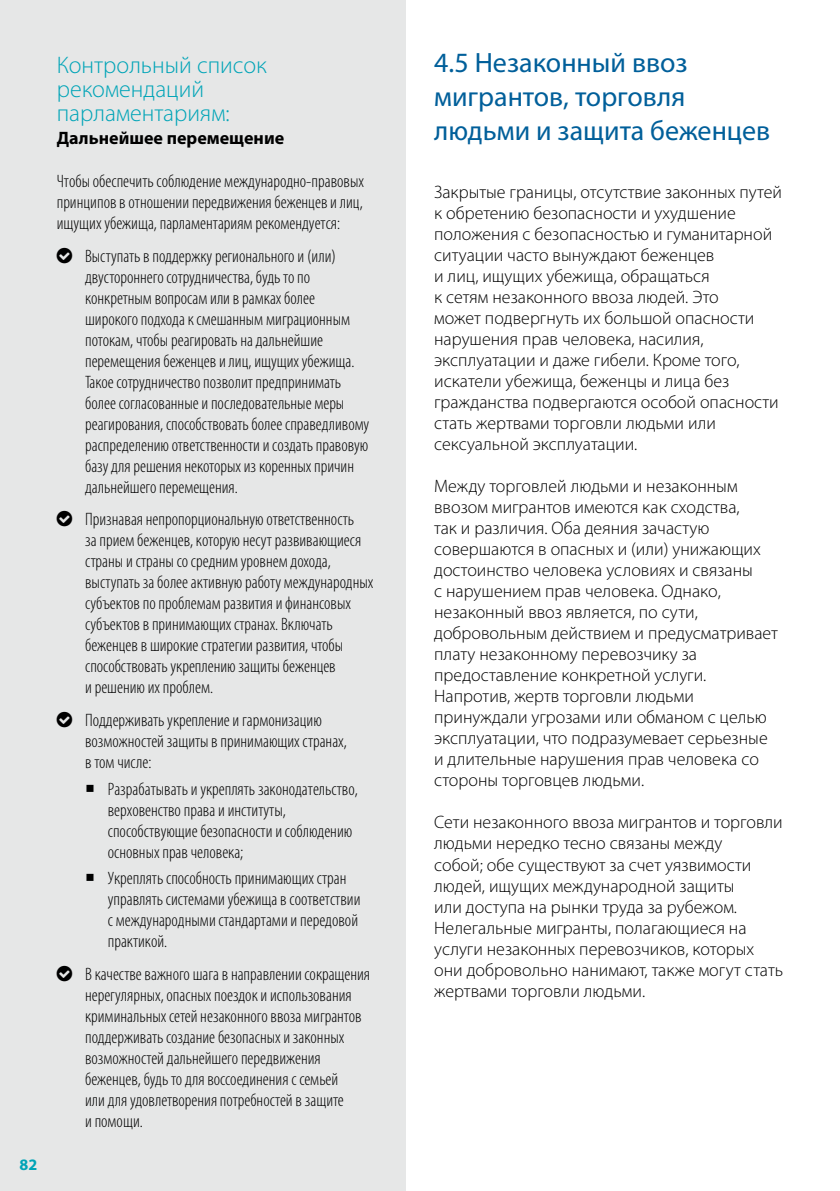
<style>
.page{position:relative;width:840px;height:1191px;background:#fff}
.page>*{position:absolute;margin:0;border:0;box-sizing:border-box;transform-origin:0 0}
.t1{font:28px/34px "Myriad Pro";color:#005f9a}
.t2{font:300 24px/24px "Myriad Pro";color:#00a4b7}
.t3{font:300 condensed 18px/21px "Myriad Pro";color:#000}
.t4{font:300 18px/21px "Myriad Pro";color:#000}
.t5{font:700 18px "Myriad Pro";color:#000}
.t6{font:700 16px "Myriad Pro";color:#00a4b7}
</style>
<div class="page">
<div style="left:0;top:0;width:405px;height:1191px;background:#e6e7e7"></div>
<p class="t6" style="left:19px;top:1154px;width:19px">82</p>
<h2 class="t2" style="left:57px;top:52px;width:212px">Контрольный список рекомендаций парламентариям:</h2>
<p class="t5" style="left:57px;top:126px;width:229px">Дальнейшее перемещение</p>
<p class="t3" style="left:57px;top:171px;width:308px;text-align:justify">Чтобы обеспечить соблюдение международно-правовых принципов в отношении передвижения беженцев и лиц, ищущих убежища, парламентариям рекомендуется:</p>
<p class="t3" style="left:85px;top:245px;width:285px;text-indent:-28px">□ Выступать в поддержку регионального и (или) двустороннего сотрудничества, будь то по конкретным вопросам или в рамках более широкого подхода к смешанным миграционным потокам, чтобы реагировать на дальнейшие перемещения беженцев и лиц, ищущих убежища.<br>Такое сотрудничество позволит предпринимать более согласованные и последовательные меры реагирования, способствовать более справедливому распределению ответственности и создать правовую базу для решения некоторых из коренных причин дальнейшего перемещения.</p>
<p class="t3" style="left:85px;top:509px;width:289px;text-indent:-28px">□ Признавая непропорциональную ответственность<br>за прием беженцев, которую несут развивающиеся страны и страны со средним уровнем дохода, выступать за более активную работу международных субъектов по проблемам развития и финансовых субъектов в принимающих странах. Включать беженцев в широкие стратегии развития, чтобы способствовать укреплению защиты беженцев<br>и решению их проблем.</p>
<p class="t3" style="left:85px;top:709px;width:263px;text-indent:-28px">□ Поддерживать укрепление и гармонизацию возможностей защиты в принимающих странах, в том числе:</p>
<p class="t3" style="left:108px;top:778px;width:251px;text-indent:-23px">○ Разрабатывать и укреплять законодательство, верховенство права и институты, способствующие безопасности и соблюдению основных прав человека;</p>
<p class="t3" style="left:108px;top:867px;width:254px;text-indent:-23px">○ Укреплять способность принимающих стран управлять системами убежища в соответствии с международными стандартами и передовой практикой.</p>
<p class="t3" style="left:85px;top:963px;width:286px;text-indent:-28px">□ В качестве важного шага в направлении сокращения нерегулярных, опасных поездок и использования криминальных сетей незаконного ввоза мигрантов поддерживать создание безопасных и законных возможностей дальнейшего передвижения беженцев, будь то для воссоединения с семьей<br>или для удовлетворения потребностей в защите<br>и помощи.</p>
<h1 class="t1" style="left:434px;top:45px;width:337px">4.5 Незаконный ввоз мигрантов, торговля людьми и защита беженцев</h1>
<p class="t4" style="left:434px;top:181px;width:349px">Закрытые границы, отсутствие законных путей к обретению безопасности и ухудшение положения с безопасностью и гуманитарной ситуации часто вынуждают беженцев<br>и лиц, ищущих убежища, обращаться<br>к сетям незаконного ввоза людей. Это<br>может подвергнуть их большой опасности нарушения прав человека, насилия, эксплуатации и даже гибели. Кроме того, искатели убежища, беженцы и лица без гражданства подвергаются особой опасности стать жертвами торговли людьми или сексуальной эксплуатации.</p>
<p class="t4" style="left:434px;top:475px;width:345px">Между торговлей людьми и незаконным ввозом мигрантов имеются как сходства,<br>так и различия. Оба деяния зачастую совершаются в опасных и (или) унижающих достоинство человека условиях и связаны<br>с нарушением прав человека. Однако, незаконный ввоз является, по сути, добровольным действием и предусматривает плату незаконному перевозчику за предоставление конкретной услуги.<br>Напротив, жертв торговли людьми принуждали угрозами или обманом с целью эксплуатации, что подразумевает серьезные и длительные нарушения прав человека со стороны торговцев людьми.</p>
<p class="t4" style="left:434px;top:812px;width:350px">Сети незаконного ввоза мигрантов и торговли людьми нередко тесно связаны между<br>собой; обе существуют за счет уязвимости людей, ищущих международной защиты<br>или доступа на рынки труда за рубежом.<br>Нелегальные мигранты, полагающиеся на услуги незаконных перевозчиков, которых они добровольно нанимают, также могут стать жертвами торговли людьми.</p>
</div>
